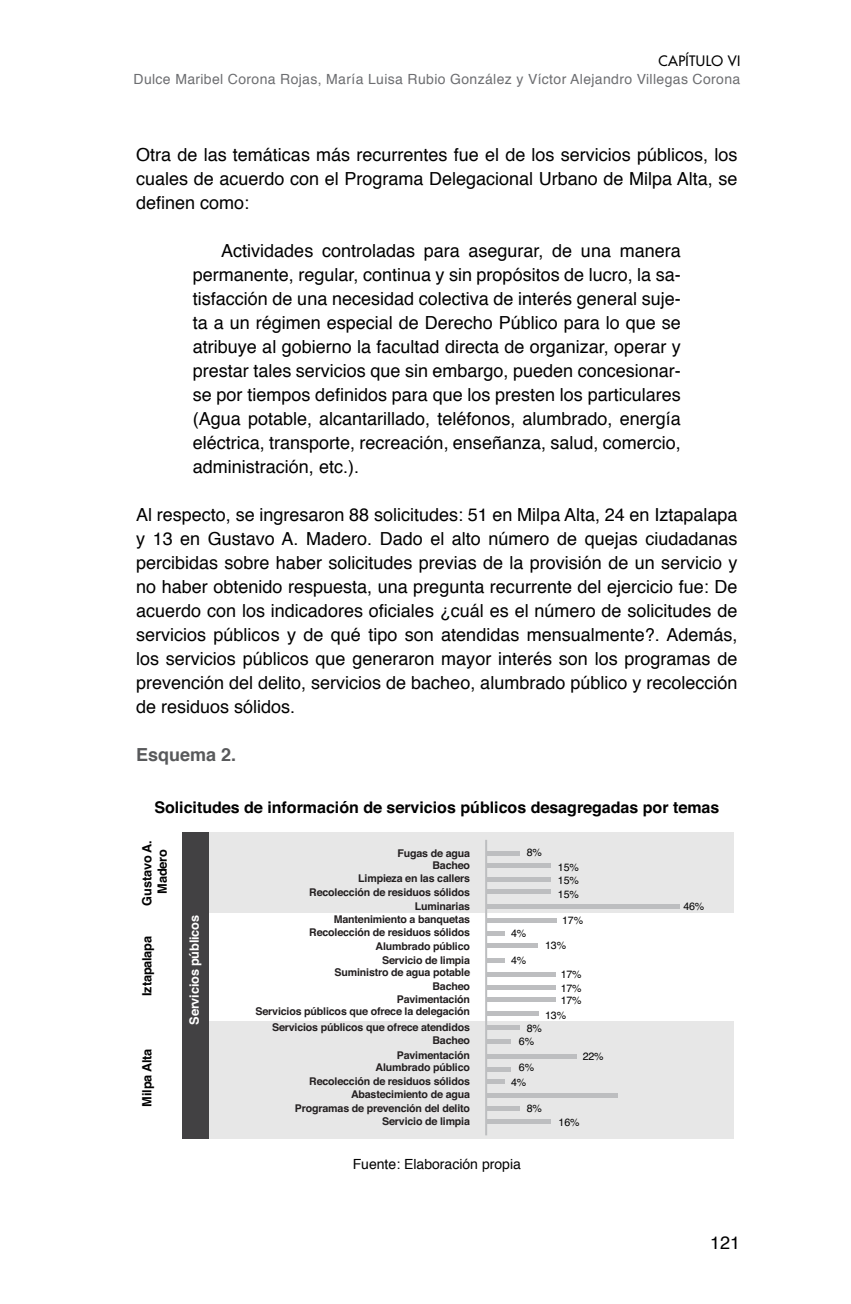
<style>
.page{position:relative;width:851px;height:1304px;background:#fff}
.page>*{position:absolute;margin:0;border:0;box-sizing:border-box;transform-origin:0 0}
.t1{font:18px/24px "Helvetica";color:#000;text-align:justify}
.t2{font:700 18px "Helvetica";color:#58595b}
.t3{font:700 16px "Helvetica";color:#010101}
.t4{font:14px "Helvetica";letter-spacing:.025em;color:#6d6e71}
.t5{font:14px "Helvetica";color:#000}
.t6{font:500 14px "Futura Std";letter-spacing:.025em;color:#000}
.t7{font:700 12.8px "Helvetica";letter-spacing:-.015em;color:#010101}
.t8{font:700 12.8px "Helvetica";letter-spacing:-.015em;color:#fff}
.t9{font:700 10.6px/12px "Helvetica";letter-spacing:-.015em;color:#231f20;text-align:right}
.t10{font:10.6px/13.8px "Helvetica";letter-spacing:-.015em;color:#010101}
</style>
<div class="page">
<div style="left:198px;top:833px;width:535px;height:80px;background:#e7e7e7"></div>
<div style="left:198px;top:1021px;width:535px;height:118px;background:#e7e7e7"></div>
<div style="left:486px;top:851px;width:33px;height:5px;background:#bdbec0"></div>
<div style="left:486px;top:1025px;width:33px;height:5px;background:#bdbec0"></div>
<div style="left:486px;top:1039px;width:25px;height:5px;background:#bdbec0"></div>
<div style="left:486px;top:1067px;width:25px;height:5px;background:#bdbec0"></div>
<div style="left:486px;top:1053px;width:91px;height:5px;background:#bdbec0"></div>
<div style="left:486px;top:1106px;width:33px;height:5px;background:#bdbec0"></div>
<div style="left:486px;top:931px;width:18px;height:5px;background:#bdbec0"></div>
<div style="left:486px;top:958px;width:18px;height:5px;background:#bdbec0"></div>
<div style="left:486px;top:1079px;width:18px;height:5px;background:#bdbec0"></div>
<div style="left:486px;top:1093px;width:132px;height:5px;background:#bdbec0"></div>
<div style="left:486px;top:863px;width:64px;height:5px;background:#bdbec0"></div>
<div style="left:486px;top:877px;width:64px;height:5px;background:#bdbec0"></div>
<div style="left:486px;top:943px;width:51px;height:5px;background:#bdbec0"></div>
<div style="left:486px;top:972px;width:69px;height:5px;background:#bdbec0"></div>
<div style="left:486px;top:1119px;width:64px;height:5px;background:#bdbec0"></div>
<div style="left:486px;top:1011px;width:52px;height:5px;background:#bdbec0"></div>
<div style="left:486px;top:985px;width:69px;height:5px;background:#bdbec0"></div>
<div style="left:486px;top:997px;width:69px;height:5px;background:#bdbec0"></div>
<div style="left:486px;top:889px;width:64px;height:5px;background:#bdbec0"></div>
<div style="left:486px;top:918px;width:70px;height:5px;background:#bdbec0"></div>
<div style="left:486px;top:904px;width:193px;height:5px;background:#bdbec0"></div>
<hr style="left:485px;top:840px;width:2px;height:295px;background:#bdbec0">
<div style="left:183px;top:832px;width:26px;height:307px;background:#424143"></div>
<p class="t6" style="left:658px;top:52px;width:83px">CAPÍTULO VI</p>
<p class="t4" style="left:133px;top:68px;width:608px">Dulce Maribel Corona Rojas, María Luisa Rubio González y Víctor Alejandro Villegas Corona</p>
<p class="t1" style="left:136px;top:144px;width:602px">Otra de las temáticas más recurrentes fue el de los servicios públicos, los cuales de acuerdo con el Programa Delegacional Urbano de Milpa Alta, se definen como:</p>
<p class="t1" style="left:193px;top:240px;width:489px;text-indent:28px">Actividades controladas para asegurar, de una manera permanente, regular, continua y sin propósitos de lucro, la sa&shy;tisfacción de una necesidad colectiva de interés general suje&shy;ta a un régimen especial de Derecho Público para lo que se atribuye al gobierno la facultad directa de organizar, operar y prestar tales servicios que sin embargo, pueden concesionar&shy;se por tiempos definidos para que los presten los particulares (Agua potable, alcantarillado, teléfonos, alumbrado, energía eléctrica, transporte, recreación, enseñanza, salud, comercio, administración, etc.).</p>
<p class="t1" style="left:136px;top:504px;width:602px">Al respecto, se ingresaron 88 solicitudes: 51 en Milpa Alta, 24 en Iztapalapa y 13 en Gustavo A. Madero. Dado el alto número de quejas ciudadanas percibidas sobre haber solicitudes previas de la provisión de un servicio y no haber obtenido respuesta, una pregunta recurrente del ejercicio fue: De acuerdo con los indicadores oficiales ¿cuál es el número de solicitudes de servicios públicos y de qué tipo son atendidas mensualmente?. Además, los servicios públicos que generaron mayor interés son los programas de prevención del delito, servicios de bacheo, alumbrado público y recolección de residuos sólidos.</p>
<p class="t2" style="left:136px;top:740px;width:102px">Esquema 2.</p>
<p class="t3" style="left:154px;top:795px;width:566px">Solicitudes de información de servicios públicos desagregadas por temas</p>
<p class="t10" style="left:526px;top:846px;width:17px">8%</p>
<p class="t7" style="left:137px;top:906px;width:67px;rotate:-90deg">Gustavo A.</p>
<p class="t7" style="left:152px;top:893px;width:46px;rotate:-90deg">Madero</p>
<p class="t9" style="left:397px;top:848px;width:74px">Fugas de agua<br>Bacheo</p>
<p class="t10" style="left:558px;top:860px;width:22px;text-align:justify">15% 15% 15%</p>
<p class="t9" style="left:309px;top:871px;width:162px;line-height:14.2px">Limpieza en las callers<br>Recolección de residuos sólidos</p>
<p class="t9" style="left:414px;top:900px;width:57px">Luminarias</p>
<p class="t10" style="left:683px;top:899px;width:22px">46%</p>
<p class="t7" style="left:137px;top:996px;width:61px;rotate:-90deg">Iztapalapa</p>
<p class="t7" style="left:137px;top:1107px;width:60px;rotate:-90deg">Milpa Alta</p>
<p class="t8" style="left:184px;top:1025px;width:111px;rotate:-90deg">Servicios públicos</p>
<p class="t9" style="left:334px;top:914px;width:138px">Mantenimiento a banquetas</p>
<p class="t9" style="left:375px;top:940px;width:96px">Alumbrado público</p>
<p class="t9" style="left:309px;top:926px;width:162px">Recolección de residuos sólidos</p>
<p class="t9" style="left:382px;top:954px;width:89px">Servicio de limpia</p>
<p class="t9" style="left:334px;top:967px;width:137px">Suministro de agua potable</p>
<p class="t9" style="left:432px;top:980px;width:39px">Bacheo</p>
<p class="t9" style="left:397px;top:994px;width:75px">Pavimentación</p>
<p class="t9" style="left:255px;top:1004px;width:216px;line-height:15.6px">Servicios públicos que ofrece la delegación<br>Servicios públicos que ofrece atendidos</p>
<p class="t9" style="left:432px;top:1035px;width:39px">Bacheo</p>
<p class="t9" style="left:397px;top:1049px;width:75px">Pavimentación</p>
<p class="t9" style="left:375px;top:1061px;width:96px">Alumbrado público</p>
<p class="t9" style="left:309px;top:1075px;width:162px;line-height:12.8px">Recolección de residuos sólidos<br>Abastecimiento de agua</p>
<p class="t9" style="left:295px;top:1102px;width:176px">Programas de prevención del delito</p>
<p class="t9" style="left:382px;top:1116px;width:89px">Servicio de limpia</p>
<p class="t10" style="left:511px;top:927px;width:17px">4%</p>
<p class="t10" style="left:511px;top:954px;width:17px">4%</p>
<p class="t10" style="left:562px;top:913px;width:22px">17%</p>
<p class="t10" style="left:545px;top:939px;width:22px">13%</p>
<p class="t10" style="left:560px;top:967px;width:22px">17%<br>17%</p>
<p class="t10" style="left:560px;top:994px;width:22px">17%</p>
<p class="t10" style="left:545px;top:1008px;width:22px">13%</p>
<p class="t10" style="left:519px;top:1021px;width:25px;text-indent:8px">8%<br>6%</p>
<p class="t10" style="left:519px;top:1061px;width:17px">6%</p>
<p class="t10" style="left:511px;top:1076px;width:17px">4%</p>
<p class="t10" style="left:526px;top:1102px;width:17px">8%</p>
<p class="t10" style="left:582px;top:1050px;width:22px">22%</p>
<p class="t10" style="left:558px;top:1115px;width:22px">16%</p>
<p class="t5" style="left:352px;top:1154px;width:170px">Fuente: Elaboración propia</p>
<p class="t1" style="left:710px;top:1231px;width:32px">121</p>
</div>
